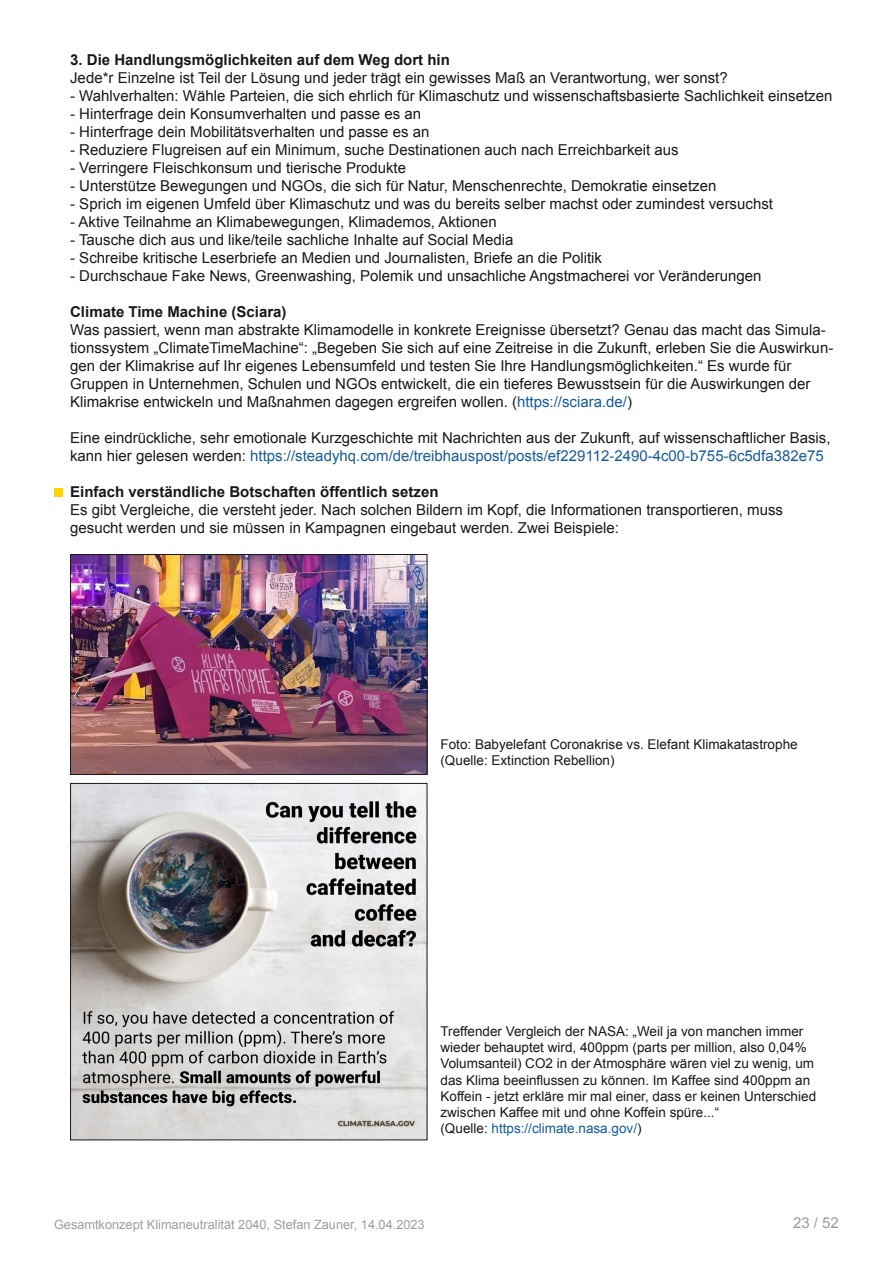
<style>
.page{position:relative;width:893px;height:1263px;background:#fff}
.page>*{position:absolute;margin:0;border:0;box-sizing:border-box;transform-origin:0 0}
.t1{font:15px/18px "Arial";color:#1a171c}
.t2{font:700 15px "Arial";color:#1a171c}
.t3{font:15px "Arial";color:#9c9e9f}
.t4{font:13.5px/16.2px "Arial";color:#1a171c}
.t5{font:12.75px "Arial";color:#9c9e9f}
.s1{color:#165b9a}
</style>
<div class="page">
<div style="left:54px;top:488px;width:9px;height:9px;background:#ffd400"></div>
<img style="left:72px;top:556px;width:353px;height:217px">
<div style="left:70px;top:554px;width:357px;height:221px;border:1px solid #1a171c"></div>
<img style="left:72px;top:785px;width:353px;height:353px">
<div style="left:70px;top:783px;width:357px;height:357px;border:1px solid #1a171c"></div>
<p class="t2" style="left:70px;top:50px;width:381px">3. Die Handlungsmöglichkeiten auf dem Weg dort hin</p>
<p class="t1" style="left:70px;top:69px;width:659px">Jede*r Einzelne ist Teil der Lösung und jeder trägt ein gewisses Maß an Verantwortung, wer sonst?</p>
<p class="t1" style="left:70px;top:87px;width:764px">- Wahlverhalten: Wähle Parteien, die sich ehrlich für Klimaschutz und wissenschaftsbasierte Sachlichkeit einsetzen</p>
<p class="t1" style="left:70px;top:105px;width:352px">- Hinterfrage dein Konsumverhalten und passe es an</p>
<p class="t1" style="left:70px;top:123px;width:361px">- Hinterfrage dein Mobilitätsverhalten und passe es an</p>
<p class="t1" style="left:70px;top:141px;width:610px">- Reduziere Flugreisen auf ein Minimum, suche Destinationen auch nach Erreichbarkeit aus</p>
<p class="t1" style="left:70px;top:159px;width:337px">- Verringere Fleischkonsum und tierische Produkte</p>
<p class="t1" style="left:70px;top:177px;width:648px">- Unterstütze Bewegungen und NGOs, die sich für Natur, Menschenrechte, Demokratie einsetzen</p>
<p class="t1" style="left:70px;top:195px;width:704px">- Sprich im eigenen Umfeld über Klimaschutz und was du bereits selber machst oder zumindest versuchst</p>
<p class="t1" style="left:70px;top:213px;width:428px">- Aktive Teilnahme an Klimabewegungen, Klimademos, Aktionen</p>
<p class="t1" style="left:70px;top:231px;width:445px">- Tausche dich aus und like/teile sachliche Inhalte auf Social Media</p>
<p class="t1" style="left:70px;top:249px;width:533px">- Schreibe kritische Leserbriefe an Medien und Journalisten, Briefe an die Politik</p>
<p class="t1" style="left:70px;top:267px;width:693px">- Durchschaue Fake News, Greenwashing, Polemik und unsachliche Angstmacherei vor Veränderungen</p>
<p class="t2" style="left:70px;top:302px;width:218px">Climate Time Machine (Sciara)</p>
<p class="t1" style="left:70px;top:321px;width:765px">Was passiert, wenn man abstrakte Klimamodelle in konkrete Ereignisse übersetzt? Genau das macht das Simula&shy;tionssystem „ClimateTimeMachine“: „Begeben Sie sich auf eine Zeitreise in die Zukunft, erleben Sie die Auswirkun&shy;gen der Klimakrise auf Ihr eigenes Lebensumfeld und testen Sie Ihre Handlungsmöglichkeiten.“ Es wurde für Gruppen in Unternehmen, Schulen und NGOs entwickelt, die ein tieferes Bewusstsein für die Auswirkungen der Klimakrise entwickeln und Maßnahmen dagegen ergreifen wollen. (<span class="s1">https://sciara.de/</span>)</p>
<p class="t1" style="left:70px;top:429px;width:762px">Eine eindrückliche, sehr emotionale Kurzgeschichte mit Nachrichten aus der Zukunft, auf wissenschaftlicher Basis, kann hier gelesen werden: <span class="s1">https://steadyhq.com/de/treibhauspost/posts/ef229112-2490-4c00-b755-6c5dfa382e75</span></p>
<p class="t2" style="left:70px;top:482px;width:370px">Einfach verständliche Botschaften öffentlich setzen</p>
<p class="t1" style="left:70px;top:501px;width:714px">Es gibt Vergleiche, die versteht jeder. Nach solchen Bildern im Kopf, die Informationen transportieren, muss gesucht werden und sie müssen in Kampagnen eingebaut werden. Zwei Beispiele:</p>
<p class="t4" style="left:440px;top:736px;width:359px">Foto: Babyelefant Coronakrise vs. Elefant Klimakatastrophe (Quelle: Extinction Rebellion)</p>
<p class="t4" style="left:440px;top:1023px;width:377px">Treffender Vergleich der NASA: „Weil ja von manchen immer wieder behauptet wird, 400ppm (parts per million, also 0,04% Volumsanteil) CO2 in der Atmosphäre wären viel zu wenig, um das Klima beeinflussen zu können. Im Kaffee sind 400ppm an Koffein - jetzt erkläre mir mal einer, dass er keinen Unterschied zwischen Kaffee mit und ohne Koffein spüre...“<br>(Quelle: <span class="s1">https://climate.nasa.gov/</span>)</p>
<p class="t5" style="left:54px;top:1216px;width:372px">Gesamtkonzept Klimaneutralität 2040, Stefan Zauner, 14.04.2023</p>
<p class="t3" style="left:793px;top:1213px;width:47px">23 / 52</p>
</div>
